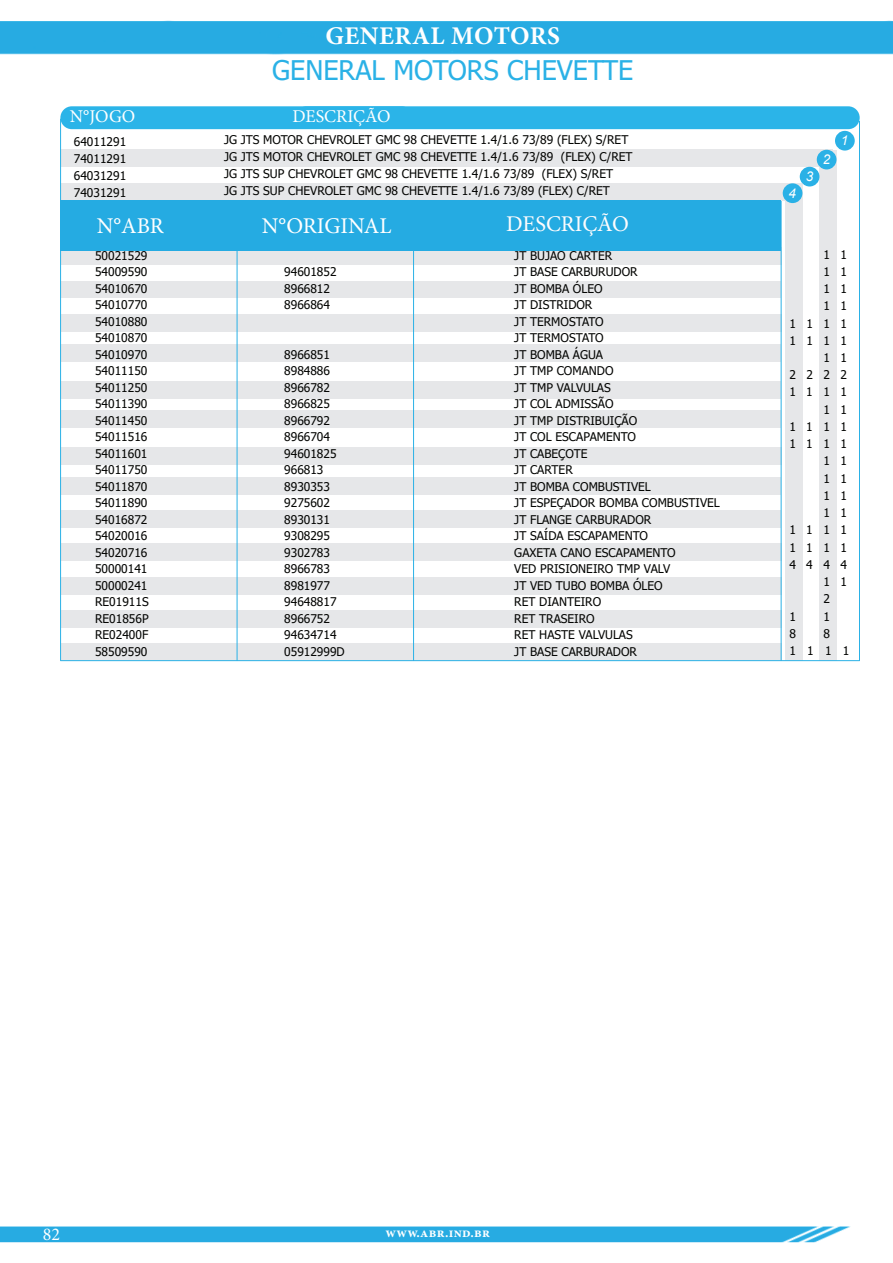
<style>
.page{position:relative;width:893px;height:1263px;background:#fff}
.page>*{position:absolute;margin:0;border:0;box-sizing:border-box;transform-origin:0 0}
.t1{font:27px "Tahoma";color:#2ab1e6}
.t2{font:700 25.5px "Minion Pro";letter-spacing:.02em;color:#fff}
.t3{font:22.5px "Minion Pro";color:#fff}
.t4{font:22.5px "Minion Pro";color:#fefcfd}
.t5{font:18px "Minion Pro";color:#fff}
.t6{font:700 13.5px "Minion Pro";letter-spacing:.02em;color:#fff}
.t7{font:italic 13.5px "Arial";color:#fff}
.t8{font:12px/16.5px "Tahoma";color:#040503}
</style>
<div class="page">
<img style="left:0;top:20px;width:865px;height:35px">
<img style="left:865px;top:20px;width:28px;height:35px">
<div style="left:60px;top:106px;width:800px;height:23px;background:#2bb4e8;border-radius:11px"></div>
<div style="left:61px;top:643px;width:720px;height:17px;background:#e6e7e9"></div>
<div style="left:61px;top:610px;width:720px;height:17px;background:#e6e7e9"></div>
<div style="left:61px;top:577px;width:720px;height:17px;background:#e6e7e9"></div>
<div style="left:61px;top:544px;width:720px;height:17px;background:#e6e7e9"></div>
<div style="left:60px;top:510px;width:721px;height:18px;background:#e6e7e9"></div>
<div style="left:60px;top:477px;width:721px;height:17px;background:#e6e7e9"></div>
<div style="left:61px;top:447px;width:720px;height:17px;background:#e6e7e9"></div>
<div style="left:61px;top:411px;width:720px;height:17px;background:#e6e7e9"></div>
<div style="left:60px;top:381px;width:721px;height:17px;background:#e6e7e9"></div>
<div style="left:60px;top:344px;width:721px;height:17px;background:#e6e7e9"></div>
<div style="left:61px;top:314px;width:720px;height:17px;background:#e6e7e9"></div>
<div style="left:60px;top:281px;width:721px;height:16px;background:#e6e7e9"></div>
<div style="left:61px;top:247px;width:720px;height:17px;background:#e6e7e9"></div>
<div style="left:61px;top:150px;width:772px;height:17px;background:#e6e7e9"></div>
<div style="left:785px;top:183px;width:17px;height:478px;background:#e6e7e9"></div>
<div style="left:819px;top:150px;width:17px;height:511px;background:#e6e7e9"></div>
<hr style="left:781px;top:201px;width:1px;height:460px;background:#2ab1e6">
<hr style="left:237px;top:250px;width:1px;height:411px;background:#2ab1e6">
<div style="left:61px;top:183px;width:738px;height:17px;background:#e6e7e9"></div>
<div style="left:835px;top:131px;width:20px;height:20px;background:#2ab1e6;border-radius:50%"></div>
<div style="left:817px;top:150px;width:19px;height:19px;background:#2ab1e6;border-radius:50%"></div>
<div style="left:800px;top:167px;width:19px;height:19px;background:#2ab1e6;border-radius:50%"></div>
<div style="left:783px;top:183px;width:19px;height:20px;background:#2ab1e6;border-radius:50%"></div>
<hr style="left:859px;top:121px;width:1px;height:540px;background:#2ab1e6">
<hr style="left:60px;top:119px;width:1px;height:542px;background:#2ab1e6">
<hr style="left:60px;top:660px;width:800px;height:1px;background:#2ab1e6">
<div style="left:61px;top:200px;width:720px;height:50px;background:#25abe2"></div>
<hr style="left:413px;top:250px;width:1px;height:411px;background:#2ab1e6">
<img style="left:0;top:1226px;width:850px;height:17px">
<h2 class="t2" style="left:325px;top:18px;width:236px">GENERAL MOTORS</h2>
<h1 class="t1" style="left:272px;top:52px;width:363px">GENERAL MOTORS CHEVETTE</h1>
<h3 class="t5" style="left:70px;top:104px;width:67px">N°JOGO</h3>
<h3 class="t5" style="left:292px;top:104px;width:100px">DESCRIÇÃO</h3>
<p class="t8" style="left:74px;top:134px;width:54px;line-height:17px;text-align:justify">64011291<br>74011291<br>64031291<br>74031291</p>
<p class="t8" style="left:224px;top:131px;width:410px;line-height:17.2px">JG JTS MOTOR CHEVROLET GMC 98 CHEVETTE 1.4/1.6 73/89 (FLEX) S/RET JG JTS MOTOR CHEVROLET GMC 98 CHEVETTE 1.4/1.6 73/89 (FLEX) C/RET JG JTS SUP CHEVROLET GMC 98 CHEVETTE 1.4/1.6 73/89 (FLEX) S/RET<br>JG JTS SUP CHEVROLET GMC 98 CHEVETTE 1.4/1.6 73/89 (FLEX) C/RET</p>
<h3 class="t3" style="left:97px;top:211px;width:69px">N°ABR</h3>
<h3 class="t3" style="left:262px;top:210px;width:131px">N°ORIGINAL</h3>
<h3 class="t4" style="left:506px;top:209px;width:124px">DESCRIÇÃO</h3>
<p class="t7" style="left:789px;top:184px;width:9px">4</p>
<p class="t7" style="left:806px;top:167px;width:9px">3</p>
<p class="t7" style="left:823px;top:150px;width:9px">2</p>
<p class="t7" style="left:841px;top:132px;width:9px">1</p>
<p class="t8" style="left:95px;top:248px;width:55px;text-align:justify">50021529<br>54009590<br>54010670<br>54010770<br>54010880<br>54010870<br>54010970<br>54011150<br>54011250<br>54011390<br>54011450<br>54011516<br>54011601<br>54011750<br>54011870<br>54011890<br>54016872<br>54020016<br>54020716<br>50000141<br>50000241<br>RE01911S RE01856P RE02400F 58509590</p>
<p class="t8" style="left:284px;top:264px;width:54px">94601852<br>8966812<br>8966864</p>
<p class="t8" style="left:284px;top:347px;width:62px">8966851<br>8984886<br>8966782<br>8966825<br>8966792<br>8966704<br>94601825<br>966813<br>8930353<br>9275602<br>8930131<br>9308295<br>9302783<br>8966783<br>8981977<br>94648817<br>8966752<br>94634714<br>05912999D</p>
<p class="t8" style="left:514px;top:248px;width:207px">JT BUJÃO CARTER<br>JT BASE CARBURUDOR<br>JT BOMBA ÓLEO<br>JT DISTRIDOR<br>JT TERMOSTATO<br>JT TERMOSTATO<br>JT BOMBA ÁGUA<br>JT TMP COMANDO<br>JT TMP VALVULAS<br>JT COL ADMISSÃO<br>JT TMP DISTRIBUIÇÃO<br>JT COL ESCAPAMENTO<br>JT CABEÇOTE<br>JT CARTER<br>JT BOMBA COMBUSTIVEL<br>JT ESPEÇADOR BOMBA COMBUSTIVEL<br>JT FLANGE CARBURADOR<br>JT SAÍDA ESCAPAMENTO<br>GAXETA CANO ESCAPAMENTO<br>VED PRISIONEIRO TMP VALV<br>JT VED TUBO BOMBA ÓLEO<br>RET DIANTEIRO<br>RET TRASEIRO<br>RET HASTE VALVULAS<br>JT BASE CARBURADOR</p>
<p class="t8" style="left:824px;top:247px;width:25px">1 1</p>
<p class="t8" style="left:824px;top:264px;width:25px">1 1</p>
<p class="t8" style="left:824px;top:281px;width:25px">1 1</p>
<p class="t8" style="left:824px;top:298px;width:25px">1 1</p>
<p class="t8" style="left:789px;top:316px;width:59px">1111</p>
<p class="t8" style="left:789px;top:333px;width:59px">1111</p>
<p class="t8" style="left:823px;top:350px;width:25px">1 1</p>
<p class="t8" style="left:789px;top:367px;width:59px">2222</p>
<p class="t8" style="left:789px;top:385px;width:59px">1111</p>
<p class="t8" style="left:823px;top:402px;width:25px">1 1</p>
<p class="t8" style="left:789px;top:419px;width:59px">1111</p>
<p class="t8" style="left:789px;top:436px;width:59px">1111</p>
<p class="t8" style="left:823px;top:453px;width:25px">1 1</p>
<p class="t8" style="left:823px;top:471px;width:25px">1 1</p>
<p class="t8" style="left:823px;top:488px;width:25px">1 1</p>
<p class="t8" style="left:823px;top:505px;width:25px">1 1</p>
<p class="t8" style="left:789px;top:522px;width:59px">1111</p>
<p class="t8" style="left:789px;top:540px;width:59px">1111</p>
<p class="t8" style="left:789px;top:557px;width:59px">4444</p>
<p class="t8" style="left:823px;top:574px;width:25px">1 1</p>
<p class="t8" style="left:823px;top:591px;width:8px">2</p>
<p class="t8" style="left:789px;top:609px;width:8px">1</p>
<p class="t8" style="left:823px;top:609px;width:8px">1</p>
<p class="t8" style="left:789px;top:626px;width:8px">8</p>
<p class="t8" style="left:789px;top:626px;width:62px;line-height:17.2px;text-indent:34px">8<br>1 1 1 1</p>
<h3 class="t5" style="left:43px;top:1222px;width:19px">82</h3>
<p class="t6" style="left:386px;top:1223px;width:106px">www.abr.ind.br</p>
</div>
